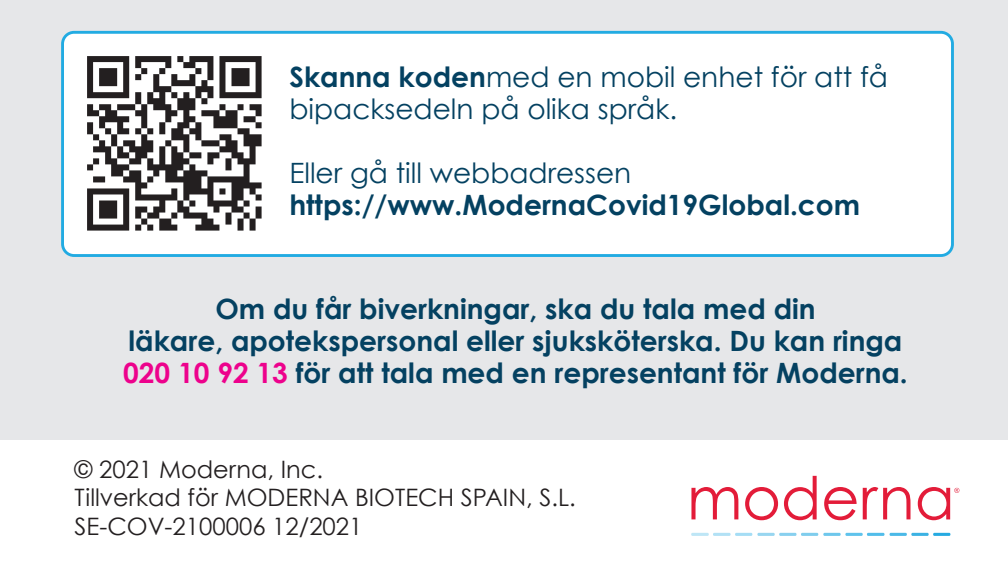
<style>
.page{position:relative;width:1008px;height:576px;background:#fff}
.page>*{position:absolute;margin:0;border:0;box-sizing:border-box;transform-origin:0 0}
.t1{font:700 28px/32px "Century Gothic";color:#044161;text-align:center}
.t2{font:28px/32px "Century Gothic";color:#044161}
.t3{font:24px/28.8px "Century Gothic";color:#231f20}
.s1{font-weight:700}
.s2{color:#ed028c}
</style>
<div class="page">
<div style="left:0;top:0;width:1008px;height:439px;background:#e6e7e9"></div>
<div style="left:63px;top:32px;width:889px;height:224px;background:#fff;border-radius:12px"></div>
<div style="left:61px;top:31px;width:893px;height:226px;border:3px solid #22abe2;border-radius:12px"></div>
<img style="left:87px;top:56px;width:175px;height:175px">
<svg style="left:890px;top:533px;width:60px;height:3px"></svg>
<hr style="left:867px;top:533px;width:18px;height:3px;background:#52bdea">
<hr style="left:845px;top:533px;width:18px;height:3px;background:#5fc3ec">
<hr style="left:823px;top:533px;width:18px;height:3px;background:#6ec7ec">
<svg style="left:691px;top:533px;width:127px;height:3px"></svg>
<svg style="left:691px;top:487px;width:47px;height:32px"></svg>
<svg style="left:745px;top:487px;width:33px;height:33px"></svg>
<svg style="left:784px;top:476px;width:33px;height:44px"></svg>
<svg style="left:824px;top:487px;width:33px;height:33px"></svg>
<svg style="left:863px;top:487px;width:48px;height:32px"></svg>
<svg style="left:918px;top:487px;width:41px;height:33px"></svg>
<p class="t2" style="left:289px;top:60px;width:600px"><span class="s1">Skanna koden</span>med en mobil enhet för att få bipacksedeln på olika språk.</p>
<p class="t2" style="left:289px;top:156px;width:343px">Eller gå till webbadressen</p>
<p class="t1" style="left:289px;top:187px;width:572px">https://www.ModernaCovid19Global.com</p>
<p class="t1" style="left:123px;top:291px;width:786px">Om du får biverkningar, ska du tala med din<br>läkare, apotekspersonal eller sjuksköterska. Du kan ringa<br><span class="s2">020 10 92 13</span> för att tala med en representant för Moderna.</p>
<p class="t3" style="left:75px;top:454px;width:503px">© 2021 Moderna, Inc.<br>Tillverkad för MODERNA BIOTECH SPAIN, S.L.<br>SE-COV-2100006 12/2021</p>
</div>
